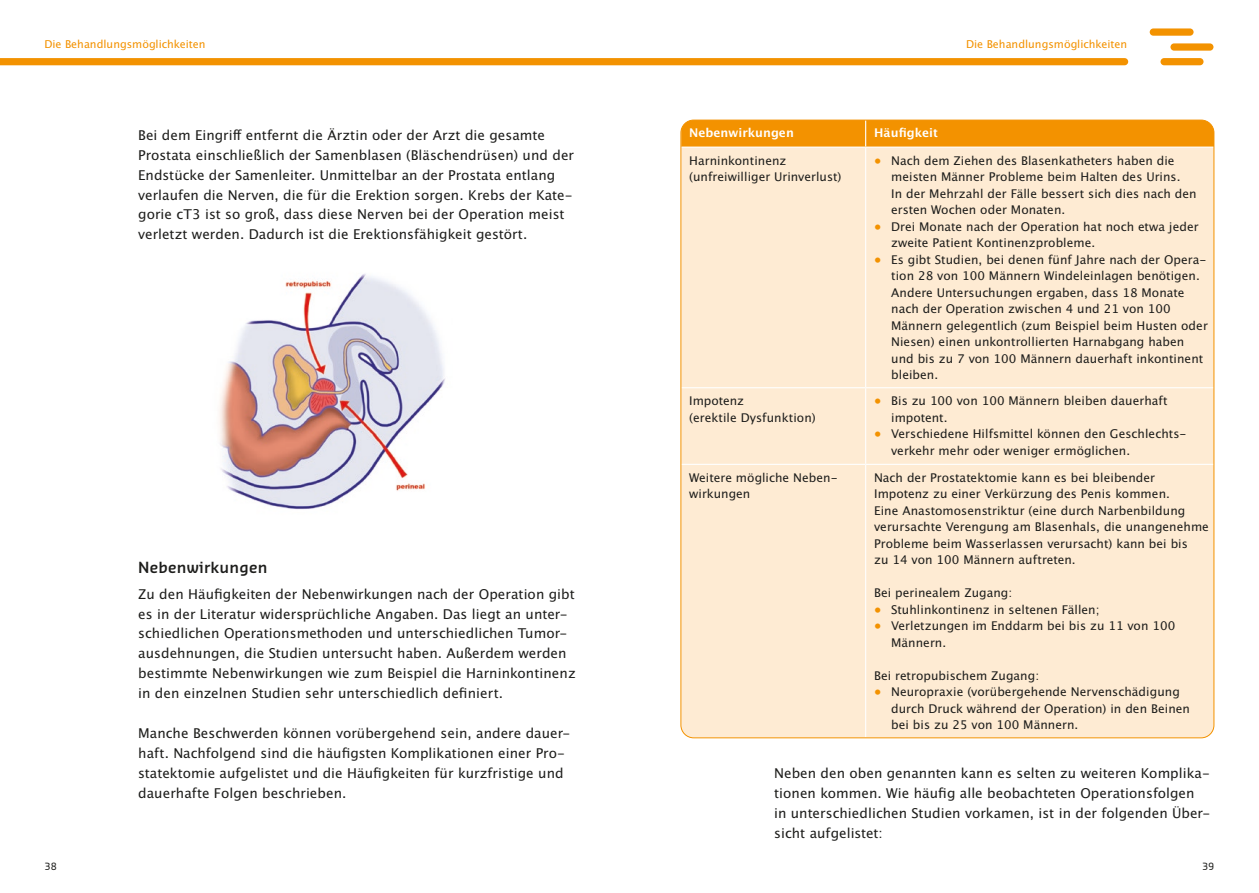
<style>
.page{position:relative;width:1259px;height:893px;background:#fff}
.page>*{position:absolute;margin:0;border:0;box-sizing:border-box;transform-origin:0 0}
.Headline_3__Ebene{font:600 15px "Sansa Pro";letter-spacing:.015em;color:#1d1d1b}
.Fliess{font:13.5px/20px "Lucida San Rom";letter-spacing:.005em;color:#1d1d1b}
.t1{font:12px/16.5px "Lucida San Rom";letter-spacing:.005em;color:#1d1d1b}
.t2{font:12px "Lucida San Dem";letter-spacing:.005em;color:#fff}
.t3{font:10.8px "Lucida San Rom";color:#f39200}
.t4{font:9.75px "Sansa Pro";color:#1d1d1b}
.s1{color:#f39200}
</style>
<div class="page">
<div style="left:1149px;top:28px;width:44px;height:8px;background:#f39200;border-radius:4px"></div>
<div style="left:1170px;top:43px;width:43px;height:8px;background:#f39200;border-radius:4px"></div>
<div style="left:1160px;top:58px;width:43px;height:7px;background:#f39200;border-radius:4px"></div>
<svg style="left:0;top:58px;width:1128px;height:7px;background:#f39302"></svg>
<img style="left:219px;top:273px;width:226px;height:237px">
<div style="left:682px;top:148px;width:532px;height:589px;background:#feebd3"></div>
<div style="left:681px;top:120px;width:533px;height:27px;background:#f39200"></div>
<hr style="left:865px;top:120px;width:349px;height:1px;background:#fff">
<hr style="left:681px;top:387px;width:184px;height:1px;background:#fff">
<hr style="left:865px;top:387px;width:349px;height:1px;background:#fff">
<hr style="left:865px;top:148px;width:1px;height:239px;background:#fff">
<hr style="left:865px;top:388px;width:1px;height:76px;background:#fff">
<hr style="left:681px;top:464px;width:184px;height:1px;background:#fff">
<hr style="left:865px;top:464px;width:349px;height:1px;background:#fff">
<hr style="left:865px;top:465px;width:1px;height:272px;background:#fff">
<p class="t3" style="left:44px;top:37px;width:162px">Die Behandlungsmöglichkeiten</p>
<p class="t3" style="left:966px;top:37px;width:162px">Die Behandlungsmöglichkeiten</p>
<p class="Fliess" style="left:138px;top:125px;width:437px">Bei dem Eingriff entfernt die Ärztin oder der Arzt die gesamte Prostata einschließlich der Samenblasen (Bläschendrüsen) und der Endstücke der Samenleiter. Unmittelbar an der Prostata entlang verlaufen die Nerven, die für die Erektion sorgen. Krebs der Kate&shy;gorie cT3 ist so groß, dass diese Nerven bei der Operation meist verletzt werden. Dadurch ist die Erektionsfähigkeit gestört.</p>
<p class="Headline_3__Ebene" style="left:138px;top:557px;width:131px">Nebenwirkungen</p>
<p class="Fliess" style="left:138px;top:584px;width:439px">Zu den Häufigkeiten der Nebenwirkungen nach der Operation gibt es in der Literatur widersprüchliche Angaben. Das liegt an unter&shy;schiedlichen Operationsmethoden und unterschiedlichen Tumor&shy;ausdehnungen, die Studien untersucht haben. Außerdem werden bestimmte Nebenwirkungen wie zum Beispiel die Harninkontinenz in den einzelnen Studien sehr unterschiedlich definiert.</p>
<p class="Fliess" style="left:138px;top:724px;width:434px">Manche Beschwerden können vorübergehend sein, andere dauer&shy;haft. Nachfolgend sind die häufigsten Komplikationen einer Pro&shy;statektomie aufgelistet und die Häufigkeiten für kurzfristige und dauerhafte Folgen beschrieben.</p>
<p class="t2" style="left:689px;top:126px;width:106px">Nebenwirkungen</p>
<p class="t2" style="left:874px;top:126px;width:65px">Häufigkeit</p>
<p class="t1" style="left:689px;top:152px;width:154px">Harninkontinenz (unfreiwilliger Urinverlust)</p>
<p class="t1" style="left:891px;top:152px;width:307px;text-indent:-17px"><span class="s1">•</span> Nach dem Ziehen des Blasenkatheters haben die meisten Männer Probleme beim Halten des Urins.<br>In der Mehrzahl der Fälle bessert sich dies nach den ersten Wochen oder Monaten.</p>
<p class="t1" style="left:891px;top:218px;width:309px;text-indent:-17px"><span class="s1">•</span> Drei Monate nach der Operation hat noch etwa jeder zweite Patient Kontinenzprobleme.</p>
<p class="t1" style="left:891px;top:251px;width:318px;text-indent:-17px"><span class="s1">•</span> Es gibt Studien, bei denen fünf Jahre nach der Opera&shy;tion 28 von 100 Männern Windeleinlagen benötigen.<br>Andere Untersuchungen ergaben, dass 18 Monate nach der Operation zwischen 4 und 21 von 100<br>Männern gelegentlich (zum Beispiel beim Husten oder Niesen) einen unkontrollierten Harnabgang haben und bis zu 7 von 100 Männern dauerhaft inkontinent bleiben.</p>
<p class="t1" style="left:689px;top:393px;width:128px">Impotenz<br>(erektile Dysfunktion)</p>
<p class="t1" style="left:891px;top:393px;width:278px;text-indent:-17px"><span class="s1">•</span> Bis zu 100 von 100 Männern bleiben dauerhaft impotent.</p>
<p class="t1" style="left:891px;top:426px;width:297px;text-indent:-17px"><span class="s1">•</span> Verschiedene Hilfsmittel können den Geschlechts&shy;verkehr mehr oder weniger ermöglichen.</p>
<p class="t1" style="left:689px;top:470px;width:150px">Weitere mögliche Neben&shy;wirkungen</p>
<p class="t1" style="left:874px;top:470px;width:336px">Nach der Prostatektomie kann es bei bleibender Impotenz zu einer Verkürzung des Penis kommen.<br>Eine Anastomosenstriktur (eine durch Narbenbildung verursachte Verengung am Blasenhals, die unangenehme Probleme beim Wasserlassen verursacht) kann bei bis<br>zu 14 von 100 Männern auftreten.</p>
<p class="t1" style="left:874px;top:585px;width:140px">Bei perinealem Zugang:</p>
<p class="t1" style="left:874px;top:602px;width:227px"><span class="s1">•</span> Stuhlinkontinenz in seltenen Fällen;</p>
<p class="t1" style="left:891px;top:618px;width:286px;text-indent:-17px"><span class="s1">•</span> Verletzungen im Enddarm bei bis zu 11 von 100<br>Männern.</p>
<p class="t1" style="left:874px;top:668px;width:166px">Bei retropubischem Zugang:</p>
<p class="t1" style="left:891px;top:684px;width:300px;text-indent:-17px"><span class="s1">•</span> Neuropraxie (vorübergehende Nervenschädigung durch Druck während der Operation) in den Beinen bei bis zu 25 von 100 Männern.</p>
<p class="Fliess" style="left:774px;top:764px;width:437px">Neben den oben genannten kann es selten zu weiteren Komplika&shy;tionen kommen. Wie häufig alle beobachteten Operationsfolgen in unterschiedlichen Studien vorkamen, ist in der folgenden Über&shy;sicht aufgelistet:</p>
<p class="t4" style="left:45px;top:860px;width:14px">38</p>
<p class="t4" style="left:1202px;top:860px;width:14px">39</p>
</div>
